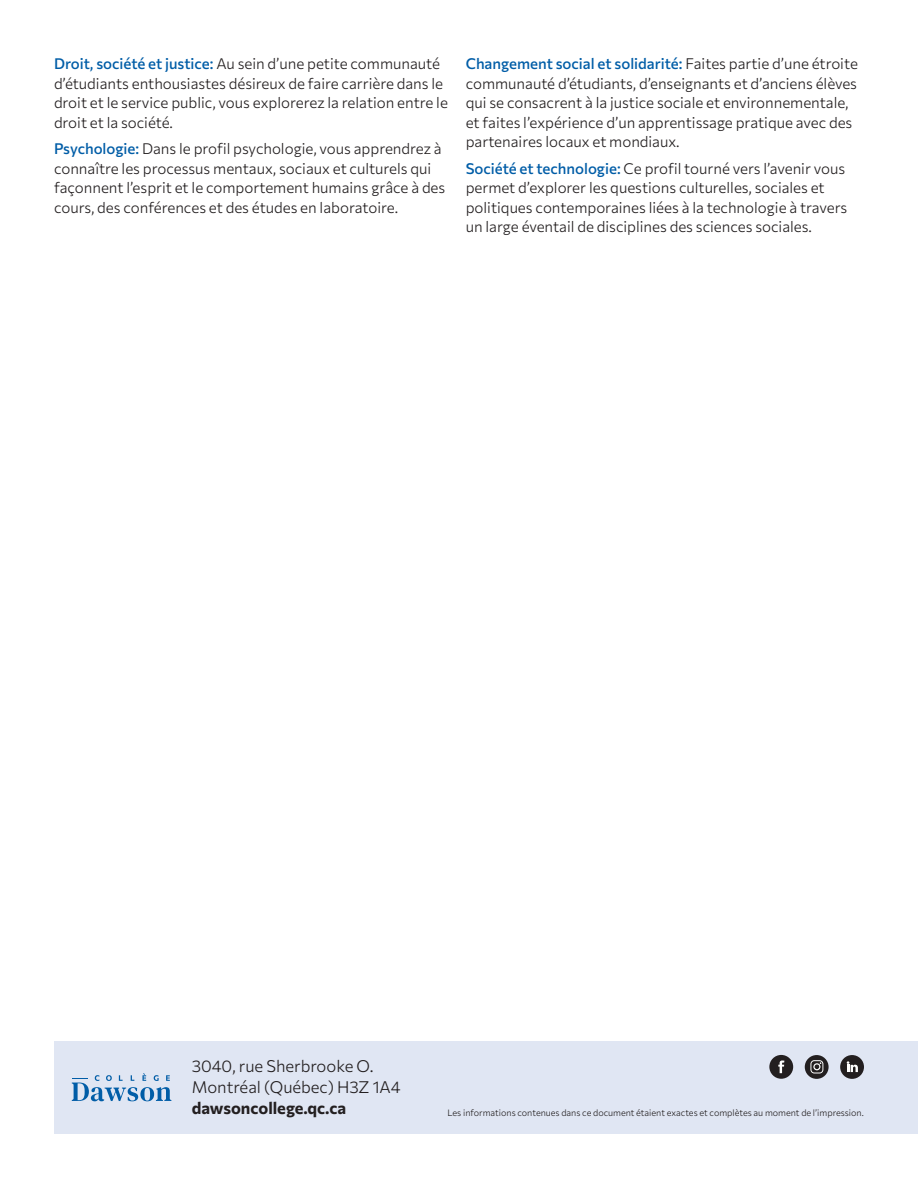
<style>
.page{position:relative;width:918px;height:1188px;background:#fff}
.page>*{position:absolute;margin:0;border:0;box-sizing:border-box;transform-origin:0 0}
.Basic_No_Gap{font:100 16.5px "Commissioner";color:#231f20}
.Basic_Bold{font:100 16.5px "Commissioner";color:#231f20}
.Basic_10-13{font:100 15px/19.5px "Commissioner";color:#231f20}
.Footnote{font:100 9px "Commissioner";color:#231f20}
.s1{color:#015da7}
</style>
<div class="page">
<div style="left:54px;top:1041px;width:864px;height:93px;background:#e0e6f3"></div>
<svg style="left:72px;top:1073px;width:99px;height:28px"></svg>
<div style="left:840px;top:1055px;width:24px;height:24px;background:#231f20;border-radius:50%"></div>
<div style="left:805px;top:1055px;width:24px;height:24px;background:#231f20;border-radius:50%"></div>
<div style="left:769px;top:1055px;width:24px;height:24px;background:#231f20;border-radius:50%"></div>
<svg style="left:778px;top:1061px;width:6px;height:12px"></svg>
<svg style="left:847px;top:1061px;width:11px;height:11px"></svg>
<svg style="left:810px;top:1060px;width:13px;height:13px"></svg>
<p class="Basic_10-13" style="left:54px;top:53px;width:395px"><span class="s1">Droit, société et justice:</span> Au sein d’une petite communauté d’étudiants enthousiastes désireux de faire carrière dans le droit et le service public, vous explorerez la relation entre le droit et la société.</p>
<p class="Basic_10-13" style="left:54px;top:138px;width:393px"><span class="s1">Psychologie:</span> Dans le profil psychologie, vous apprendrez à connaître les processus mentaux, sociaux et culturels qui façonnent l’esprit et le comportement humains grâce à des cours, des conférences et des études en laboratoire.</p>
<p class="Basic_10-13" style="left:466px;top:53px;width:394px"><span class="s1">Changement social et solidarité:</span> Faites partie d’une étroite communauté d’étudiants, d’enseignants et d’anciens élèves qui se consacrent à la justice sociale et environnementale, et faites l’expérience d’un apprentissage pratique avec des partenaires locaux et mondiaux.</p>
<p class="Basic_10-13" style="left:466px;top:157px;width:383px"><span class="s1">Société et technologie:</span> Ce profil tourné vers l’avenir vous permet d’explorer les questions culturelles, sociales et politiques contemporaines liées à la technologie à travers un large éventail de disciplines des sciences sociales.</p>
<p class="Basic_No_Gap" style="left:192px;top:1053px;width:183px">3040, rue Sherbrooke O.</p>
<p class="Basic_No_Gap" style="left:192px;top:1074px;width:211px">Montréal (Québec) H3Z 1A4</p>
<p class="Basic_Bold" style="left:192px;top:1095px;width:156px">dawsoncollege.qc.ca</p>
<p class="Footnote" style="left:447px;top:1105px;width:418px">Les informations contenues dans ce document étaient exactes et complètes au moment de l’impression.</p>
</div>
